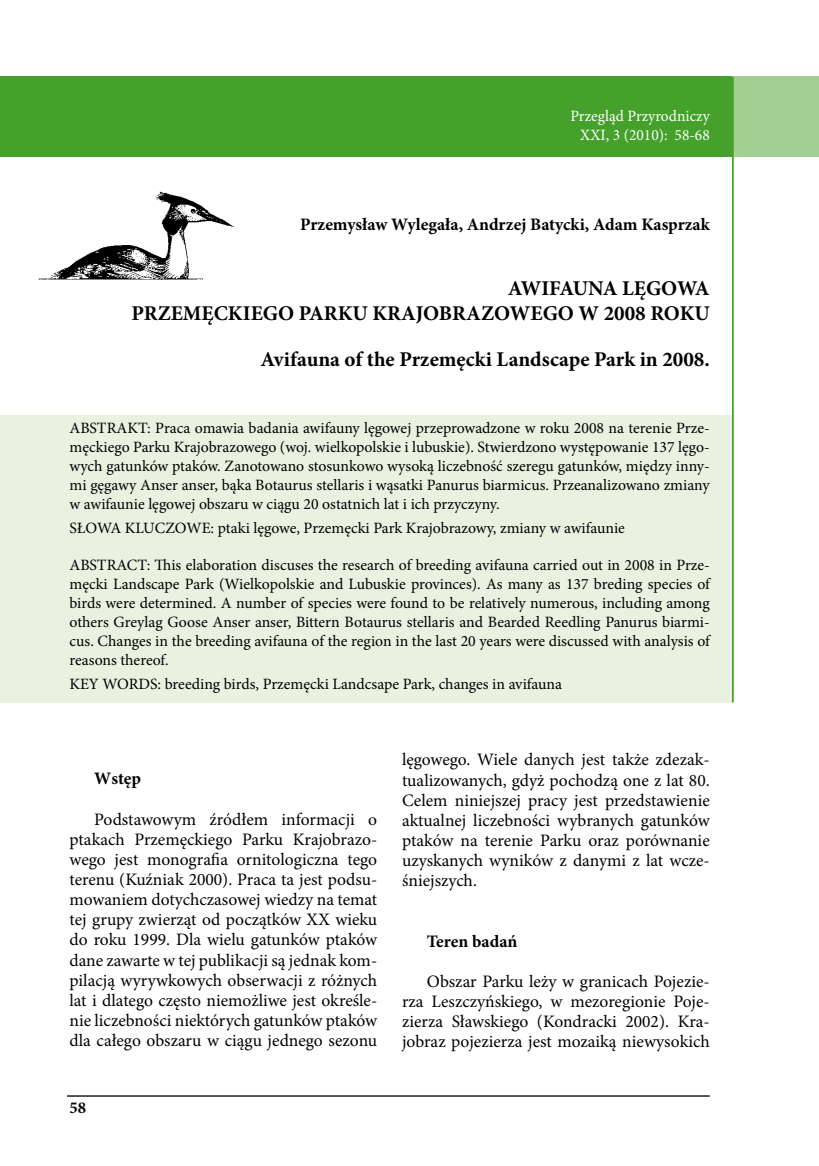
<style>
.page{position:relative;width:819px;height:1166px;background:#fff}
.page>*{position:absolute;margin:0;border:0;box-sizing:border-box;transform-origin:0 0}
.t1{font:700 21px/25.2px "Minion Pro";color:#000;text-align:right}
.t2{font:17.5px/20.1px "Minion Pro";color:#000;text-align:justify}
.t3{font:700 17.5px "Minion Pro";color:#000}
.t4{font:700 16.62px "Minion Pro";color:#000}
.t5{font:15.75px/18.9px "Minion Pro";color:#000;text-align:justify}
.t6{font:15.75px/18.9px "Minion Pro";color:#fff;text-align:right}
</style>
<div class="page">
<div style="left:0;top:77px;width:819px;height:80px;background:#45a12b"></div>
<div style="left:0;top:415px;width:732px;height:288px;background:#e9f1e1"></div>
<img style="left:38px;top:191px;width:196px;height:89px">
<hr style="left:67px;top:1095px;width:642px;height:1px;background:#000">
<div style="left:732px;top:0;width:87px;height:1166px;background:#fff"></div>
<hr style="left:732px;top:77px;width:1px;height:625px;background:#45a12b">
<p class="t6" style="left:570px;top:106px;width:141px">Przegląd Przyrodniczy<br>XXI, 3 (2010): 58-68</p>
<p class="t3" style="left:300px;top:212px;width:411px">Przemysław Wylegała, Andrzej Batycki, Adam Kasprzak</p>
<h1 class="t1" style="left:131px;top:275px;width:580px">AWIFAUNA LĘGOWA<br>PRZEMĘCKIEGO PARKU KRAJOBRAZOWEGO W 2008 ROKU</h1>
<h1 class="t1" style="left:260px;top:346px;width:451px">Avifauna of the Przemęcki Landscape Park in 2008.</h1>
<p class="t5" style="left:69px;top:419px;width:641px">ABSTRAKT: Praca omawia badania awifauny lęgowej przeprowadzone w roku 2008 na terenie Prze&shy;męckiego Parku Krajobrazowego (woj. wielkopolskie i lubuskie). Stwierdzono występowanie 137 lęgo&shy;wych gatunków ptaków. Zanotowano stosunkowo wysoką liczebność szeregu gatunków, między inny&shy;mi gęgawy Anser anser, bąka Botaurus stellaris i wąsatki Panurus biarmicus. Przeanalizowano zmiany w awifaunie lęgowej obszaru w ciągu 20 ostatnich lat i ich przyczyny.</p>
<p class="t5" style="left:69px;top:518px;width:557px">SŁOWA KLUCZOWE: ptaki lęgowe, Przemęcki Park Krajobrazowy, zmiany w awifaunie</p>
<p class="t5" style="left:69px;top:556px;width:642px">ABSTRACT: This elaboration discuses the research of breeding avifauna carried out in 2008 in Prze&shy;męcki Landscape Park (Wielkopolskie and Lubuskie provinces). As many as 137 breding species of birds were determined. A number of species were found to be relatively numerous, including among others Greylag Goose Anser anser, Bittern Botaurus stellaris and Bearded Reedling Panurus biarmi&shy;cus. Changes in the breeding avifauna of the region in the last 20 years were discussed with analysis of reasons thereof.</p>
<p class="t5" style="left:69px;top:674px;width:494px">KEY WORDS: breeding birds, Przemęcki Landcsape Park, changes in avifauna</p>
<p class="t3" style="left:94px;top:766px;width:48px">Wstęp</p>
<p class="t2" style="left:69px;top:809px;width:309px;text-indent:25px">Podstawowym źródłem informacji o ptakach Przemęckiego Parku Krajobrazo&shy;wego jest monografia ornitologiczna tego terenu (Kuźniak 2000). Praca ta jest podsu&shy;mowaniem dotychczasowej wiedzy na temat tej grupy zwierząt od początków XX wieku do roku 1999. Dla wielu gatunków ptaków dane zawarte w tej publikacji są jednak kom&shy;pilacją wyrywkowych obserwacji z różnych lat i dlatego często niemożliwe jest określe&shy;nie liczebności niektórych gatunków ptaków dla całego obszaru w ciągu jednego sezonu</p>
<p class="t4" style="left:69px;top:1096px;width:18px">58</p>
<p class="t2" style="left:402px;top:750px;width:309px">lęgowego. Wiele danych jest także zdezak&shy;tualizowanych, gdyż pochodzą one z lat 80.<br>Celem niniejszej pracy jest przedstawienie aktualnej liczebności wybranych gatunków ptaków na terenie Parku oraz porównanie uzyskanych wyników z danymi z lat wcze&shy;śniejszych.</p>
<p class="t3" style="left:427px;top:929px;width:92px">Teren badań</p>
<p class="t2" style="left:402px;top:971px;width:309px;text-indent:25px">Obszar Parku leży w granicach Pojezie&shy;rza Leszczyńskiego, w mezoregionie Poje&shy;zierza Sławskiego (Kondracki 2002). Kra&shy;jobraz pojezierza jest mozaiką niewysokich</p>
</div>
